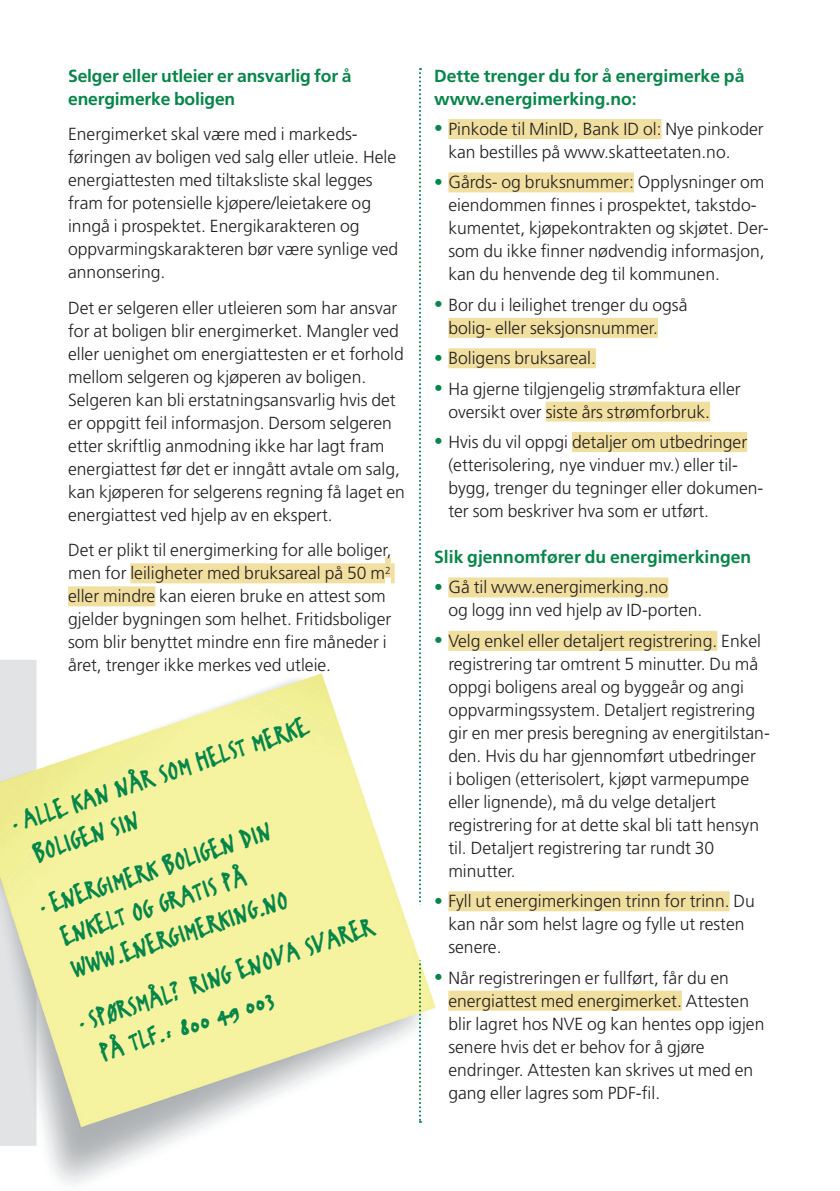
<style>
.page{position:relative;width:840px;height:1191px;background:#fff}
.page>*{position:absolute;margin:0;border:0;box-sizing:border-box;transform-origin:0 0}
.t1{font:30.4px/35px "FF Erikrighthand Caps";color:#068649}
.Brødtekst{font:300 17.6px/23px "Frutiger";color:#231f20}
.Brødtekst-2{font:700 17.6px/23px "Frutiger";color:#068649}
.s1{font-weight:700;color:#068649}
</style>
<div class="page">
<svg style="left:419px;top:68px;width:3px;height:576px"></svg>
<img style="left:0;top:644px;width:502px;height:540px">
<div style="left:130px;top:563px;width:255px;height:20px;background:#f1dfa0"></div>
<div style="left:385px;top:557px;width:5px;height:20px;background:#f1dfa0"></div>
<svg style="left:390px;top:563px;width:4px;height:20px"></svg>
<div style="left:68px;top:586px;width:87px;height:20px;background:#f1dfa0"></div>
<div style="left:448px;top:119px;width:213px;height:20px;background:#f1dfa0"></div>
<div style="left:448px;top:172px;width:185px;height:20px;background:#f1dfa0"></div>
<div style="left:448px;top:318px;width:209px;height:20px;background:#f1dfa0"></div>
<div style="left:448px;top:348px;width:147px;height:20px;background:#f1dfa0"></div>
<div style="left:545px;top:401px;width:164px;height:20px;background:#f1dfa0"></div>
<div style="left:571px;top:432px;width:175px;height:20px;background:#f1dfa0"></div>
<div style="left:448px;top:577px;width:220px;height:20px;background:#f1dfa0"></div>
<div style="left:448px;top:631px;width:269px;height:20px;background:#f1dfa0"></div>
<div style="left:448px;top:891px;width:281px;height:20px;background:#f1dfa0"></div>
<div style="left:448px;top:990px;width:233px;height:20px;background:#f1dfa0"></div>
<p class="Brødtekst-2" style="left:68px;top:64px;width:285px">Selger eller utleier er ansvarlig for å energimerke boligen</p>
<p class="Brødtekst" style="left:68px;top:123px;width:331px">Energimerket skal være med i markeds&shy;føringen av boligen ved salg eller utleie. Hele energiattesten med tiltaksliste skal legges fram for potensielle kjøpere/leietakere og inngå i prospektet. Energikarakteren og oppvarmingskarakteren bør være synlige ved annonsering.</p>
<p class="Brødtekst" style="left:68px;top:296px;width:338px">Det er selgeren eller utleieren som har ansvar for at boligen blir energimerket. Mangler ved eller uenighet om energiattesten er et forhold mellom selgeren og kjøperen av boligen.<br>Selgeren kan bli erstatningsansvarlig hvis det er oppgitt feil informasjon. Dersom selgeren etter skriftlig anmodning ikke har lagt fram energiattest før det er inngått avtale om salg, kan kjøperen for selgerens regning få laget en energiattest ved hjelp av en ekspert.</p>
<p class="Brødtekst" style="left:68px;top:539px;width:325px">Det er plikt til energimerking for alle boliger, men for leiligheter med bruksareal på 50 m<sup>2 </sup>eller mindre kan eieren bruke en attest som gjelder bygningen som helhet. Fritidsboliger som blir benyttet mindre enn fire måneder i året, trenger ikke merkes ved utleie.</p>
<p class="t1" style="left:17px;top:805px;width:302px;line-height:34.2px;text-indent:-11px;rotate:-19deg">• ALLE KAN NÅR SOM HELST MERKE<br>BOLIGEN SIN</p>
<p class="t1" style="left:44px;top:887px;width:234px;text-indent:-11px;rotate:-19deg">• ENERGIMERK BOLIGEN DIN<br>ENKELT OG GRATIS PÅ<br>WWW.ENERGIMERKING.NO</p>
<p class="t1" style="left:83px;top:1004px;width:300px;text-indent:-11px;rotate:-19deg">• SPØRSMÅL? RING ENOVA SVARER<br>PÅ TLF.: 800 49 003</p>
<p class="Brødtekst-2" style="left:434px;top:64px;width:311px">Dette trenger du for å energimerke på www.energimerking.no:</p>
<p class="Brødtekst" style="left:448px;top:117px;width:317px;text-indent:-14px"><span class="s1">•</span> Pinkode til MinID, Bank ID ol: Nye pinkoder kan bestilles på www.skatteetaten.no.</p>
<p class="Brødtekst" style="left:448px;top:171px;width:321px;text-indent:-14px"><span class="s1">•</span> Gårds- og bruksnummer: Opplysninger om eiendommen finnes i prospektet, takstdo&shy;kumentet, kjøpekontrakten og skjøtet. Der&shy;som du ikke finner nødvendig informasjon, kan du henvende deg til kommunen.</p>
<p class="Brødtekst" style="left:448px;top:293px;width:240px;text-indent:-14px"><span class="s1">•</span> Bor du i leilighet trenger du også bolig- eller seksjonsnummer.</p>
<p class="Brødtekst" style="left:434px;top:347px;width:163px"><span class="s1">•</span> Boligens bruksareal.</p>
<p class="Brødtekst" style="left:448px;top:377px;width:293px;text-indent:-14px"><span class="s1">•</span> Ha gjerne tilgjengelig strømfaktura eller oversikt over siste års strømforbruk.</p>
<p class="Brødtekst" style="left:448px;top:430px;width:316px;text-indent:-14px"><span class="s1">•</span> Hvis du vil oppgi detaljer om utbedringer (etterisolering, nye vinduer mv.) eller til&shy;bygg, trenger du tegninger eller dokumen&shy;ter som beskriver hva som er utført.</p>
<p class="Brødtekst-2" style="left:434px;top:545px;width:318px">Slik gjennomfører du energimerkingen</p>
<p class="Brødtekst" style="left:448px;top:576px;width:255px;text-indent:-14px"><span class="s1">•</span> Gå til www.energimerking.no<br>og logg inn ved hjelp av ID-porten.</p>
<p class="Brødtekst" style="left:448px;top:629px;width:323px;text-indent:-14px"><span class="s1">•</span> Velg enkel eller detaljert registrering. Enkel registrering tar omtrent 5 minutter. Du må oppgi boligens areal og byggeår og angi oppvarmingssystem. Detaljert registrering gir en mer presis beregning av energitilstan&shy;den. Hvis du har gjennomført utbedringer<br>i boligen (etterisolert, kjøpt varmepumpe eller lignende), må du velge detaljert registrering for at dette skal bli tatt hensyn til. Detaljert registrering tar rundt 30 minutter.</p>
<p class="Brødtekst" style="left:448px;top:889px;width:308px;text-indent:-14px"><span class="s1">•</span> Fyll ut energimerkingen trinn for trinn. Du kan når som helst lagre og fylle ut resten senere.</p>
<p class="Brødtekst" style="left:448px;top:966px;width:317px;text-indent:-14px"><span class="s1">•</span> Når registreringen er fullført, får du en energiattest med energimerket. Attesten blir lagret hos NVE og kan hentes opp igjen senere hvis det er behov for å gjøre endringer. Attesten kan skrives ut med en gang eller lagres som PDF-fil.</p>
</div>
